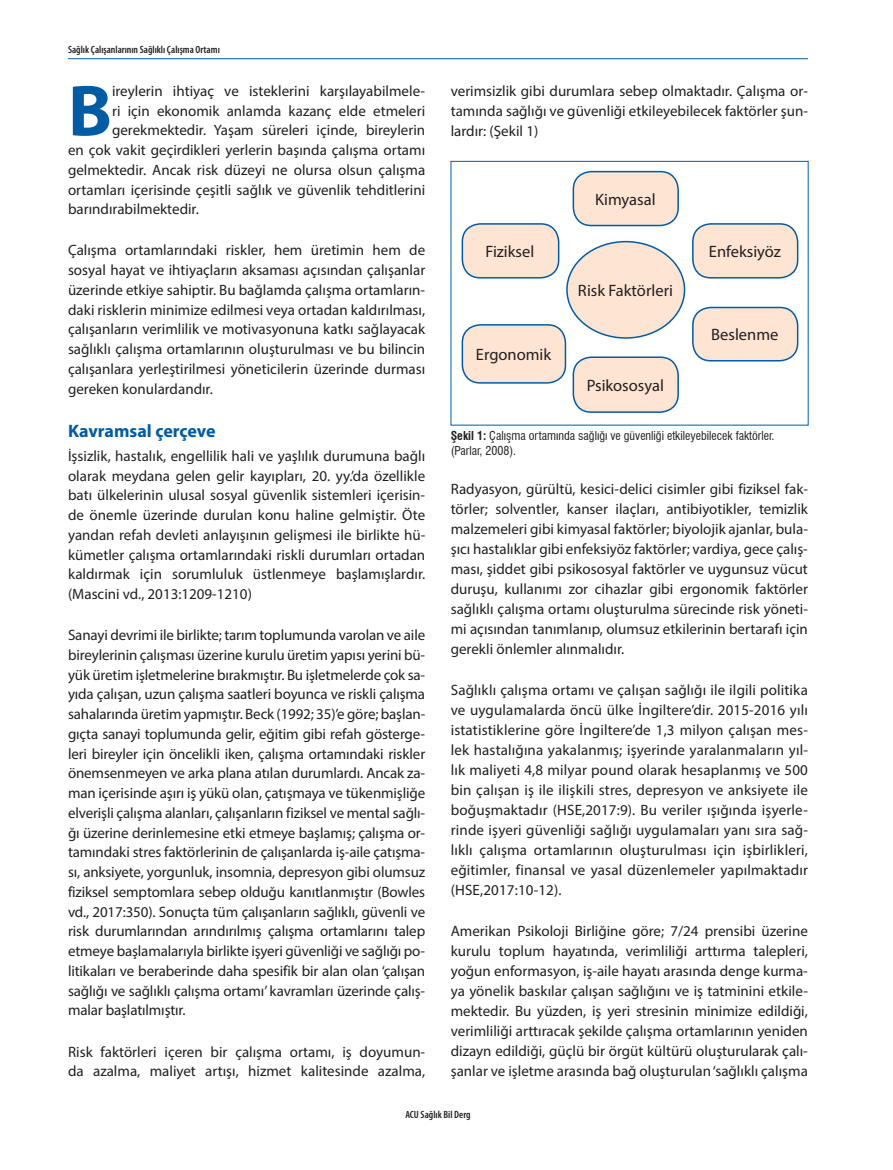
<style>
.page{position:relative;width:893px;height:1170px;background:#fff}
.page>*{position:absolute;margin:0;border:0;box-sizing:border-box;transform-origin:0 0}
.t1{font:700 72.9px "Myriad Pro";color:#015ca3}
.t2{font:700 18px "Myriad Pro";letter-spacing:-.005em;color:#015ca3}
.t3{font:16.5px "Myriad Pro";color:#231f20}
.t4{font:15px/19.8px "Myriad Pro";color:#231f20;text-align:justify}
.t5{font:condensed 12px/14.9px "Swiss 721 BT";color:#231f20}
.t6{font:600 condensed 10.5px "Myriad Pro";color:#231f20}
.s1{font-weight:700}
</style>
<div class="page">
<hr style="left:68px;top:58px;width:740px;height:1px;background:#015ca3">
<div style="left:573px;top:172px;width:105px;height:53px;background:#fee4d2;border-radius:18px"></div>
<div style="left:573px;top:171px;width:106px;height:55px;border:2px solid #015ca3;border-radius:18px"></div>
<div style="left:462px;top:224px;width:97px;height:54px;background:#fee4d2;border-radius:18px"></div>
<div style="left:462px;top:223px;width:97px;height:55px;border:2px solid #015ca3;border-radius:18px"></div>
<div style="left:693px;top:224px;width:105px;height:54px;background:#fee4d2;border-radius:18px"></div>
<div style="left:692px;top:223px;width:106px;height:55px;border:2px solid #015ca3;border-radius:18px"></div>
<div style="left:462px;top:325px;width:103px;height:58px;background:#fee4d2;border-radius:18px"></div>
<div style="left:462px;top:324px;width:104px;height:59px;border:2px solid #015ca3;border-radius:18px"></div>
<div style="left:573px;top:357px;width:105px;height:55px;background:#fee4d2;border-radius:18px"></div>
<div style="left:573px;top:356px;width:106px;height:57px;border:2px solid #015ca3;border-radius:18px"></div>
<div style="left:693px;top:307px;width:105px;height:54px;background:#fee4d2;border-radius:18px"></div>
<div style="left:692px;top:307px;width:106px;height:54px;border:2px solid #015ca3;border-radius:18px"></div>
<div style="left:567px;top:241px;width:117px;height:97px;background:#fee4d2;border-radius:50%"></div>
<div style="left:566px;top:241px;width:119px;height:98px;border:2px solid #015ca3;border-radius:50%"></div>
<p class="t6" style="left:68px;top:44px;width:153px">Sağlık Çalışanlarının Sağlıklı Çalışma Ortamı</p>
<h1 class="t1" style="left:68px;top:63px;width:46px">B</h1>
<p class="t4" style="left:112px;top:81px;width:315px">ireylerin ihtiyaç ve isteklerini karşılayabilmele-</p>
<p class="t4" style="left:112px;top:101px;width:315px">ri için ekonomik anlamda kazanç elde etmeleri</p>
<p class="t4" style="left:112px;top:120px;width:315px">gerekmektedir. Yaşam süreleri içinde, bireylerin</p>
<p class="t4" style="left:68px;top:140px;width:359px">en çok vakit geçirdikleri yerlerin başında çalışma ortamı</p>
<p class="t4" style="left:68px;top:160px;width:359px">gelmektedir. Ancak risk düzeyi ne olursa olsun çalışma</p>
<p class="t4" style="left:68px;top:179px;width:359px">ortamları içerisinde çeşitli sağlık ve güvenlik tehditlerini</p>
<p class="t4" style="left:68px;top:199px;width:132px">barındırabilmektedir.</p>
<p class="t4" style="left:68px;top:240px;width:359px">Çalışma ortamlarındaki riskler, hem üretimin hem de sosyal hayat ve ihtiyaçların aksaması açısından çalışanlar üzerinde etkiye sahiptir. Bu bağlamda çalışma ortamların&shy;daki risklerin minimize edilmesi veya ortadan kaldırılması, çalışanların verimlilik ve motivasyonuna katkı sağlayacak sağlıklı çalışma ortamlarının oluşturulması ve bu bilincin çalışanlara yerleştirilmesi yöneticilerin üzerinde durması gereken konulardandır.</p>
<p class="t2" style="left:68px;top:419px;width:149px">Kavramsal çerçeve</p>
<p class="t4" style="left:68px;top:445px;width:359px">İşsizlik, hastalık, engellilik hali ve yaşlılık durumuna bağlı olarak meydana gelen gelir kayıpları, 20. yy.’da özellikle batı ülkelerinin ulusal sosyal güvenlik sistemleri içerisin&shy;de önemle üzerinde durulan konu haline gelmiştir. Öte yandan refah devleti anlayışının gelişmesi ile birlikte hü&shy;kümetler çalışma ortamlarındaki riskli durumları ortadan kaldırmak için sorumluluk üstlenmeye başlamışlardır. (Mascini vd., 2013:1209-1210)</p>
<p class="t4" style="left:68px;top:625px;width:359px">Sanayi devrimi ile birlikte; tarım toplumunda varolan ve aile bireylerinin çalışması üzerine kurulu üretim yapısı yerini bü&shy;yük üretim işletmelerine bırakmıştır. Bu işletmelerde çok sa&shy;yıda çalışan, uzun çalışma saatleri boyunca ve riskli çalışma sahalarında üretim yapmıştır. Beck (1992; 35)’e göre; başlan&shy;gıçta sanayi toplumunda gelir, eğitim gibi refah gösterge&shy;leri bireyler için öncelikli iken, çalışma ortamındaki riskler önemsenmeyen ve arka plana atılan durumlardı. Ancak za&shy;man içerisinde aşırı iş yükü olan, çatışmaya ve tükenmişliğe elverişli çalışma alanları, çalışanların fiziksel ve mental sağlı&shy;ğı üzerine derinlemesine etki etmeye başlamış; çalışma or&shy;tamındaki stres faktörlerinin de çalışanlarda iş-aile çatışma&shy;sı, anksiyete, yorgunluk, insomnia, depresyon gibi olumsuz fiziksel semptomlara sebep olduğu kanıtlanmıştır (Bowles vd., 2017:350). Sonuçta tüm çalışanların sağlıklı, güvenli ve risk durumlarından arındırılmış çalışma ortamlarını talep etmeye başlamalarıyla birlikte işyeri güvenliği ve sağlığı po&shy;litikaları ve beraberinde daha spesifik bir alan olan ‘çalışan sağlığı ve sağlıklı çalışma ortamı’ kavramları üzerinde çalış&shy;malar başlatılmıştır.</p>
<p class="t4" style="left:68px;top:1041px;width:359px">Risk faktörleri içeren bir çalışma ortamı, iş doyumun&shy;da azalma, maliyet artışı, hizmet kalitesinde azalma,</p>
<p class="t4" style="left:451px;top:81px;width:359px">verimsizlik gibi durumlara sebep olmaktadır. Çalışma or&shy;tamında sağlığı ve güvenliği etkileyebilecek faktörler şun&shy;lardır: (Şekil 1)</p>
<p class="t3" style="left:595px;top:189px;width:62px">Kimyasal</p>
<p class="t3" style="left:485px;top:241px;width:50px">Fiziksel</p>
<p class="t3" style="left:709px;top:241px;width:73px">Enfeksiyöz</p>
<p class="t3" style="left:476px;top:344px;width:77px">Ergonomik</p>
<p class="t3" style="left:578px;top:280px;width:97px">Risk Faktörleri</p>
<p class="t3" style="left:587px;top:375px;width:79px">Psikososyal</p>
<p class="t3" style="left:711px;top:324px;width:69px">Beslenme</p>
<p class="t5" style="left:451px;top:428px;width:325px"><span class="s1">Şekil 1:</span> Çalışma ortamında sağlığı ve güvenliği etkileyebilecek faktörler. (Parlar, 2008).</p>
<p class="t4" style="left:451px;top:478px;width:359px">Radyasyon, gürültü, kesici-delici cisimler gibi fiziksel fak&shy;törler; solventler, kanser ilaçları, antibiyotikler, temizlik malzemeleri gibi kimyasal faktörler; biyolojik ajanlar, bula&shy;şıcı hastalıklar gibi enfeksiyöz faktörler; vardiya, gece çalış&shy;ması, şiddet gibi psikososyal faktörler ve uygunsuz vücut duruşu, kullanımı zor cihazlar gibi ergonomik faktörler sağlıklı çalışma ortamı oluşturulma sürecinde risk yöneti&shy;mi açısından tanımlanıp, olumsuz etkilerinin bertarafı için gerekli önlemler alınmalıdır.</p>
<p class="t4" style="left:451px;top:679px;width:359px">Sağlıklı çalışma ortamı ve çalışan sağlığı ile ilgili politika ve uygulamalarda öncü ülke İngiltere’dir. 2015-2016 yılı istatistiklerine göre İngiltere’de 1,3 milyon çalışan mes&shy;lek hastalığına yakalanmış; işyerinde yaralanmaların yıl&shy;lık maliyeti 4,8 milyar pound olarak hesaplanmış ve 500 bin çalışan iş ile ilişkili stres, depresyon ve anksiyete ile boğuşmaktadır (HSE,2017:9). Bu veriler ışığında işyerle&shy;rinde işyeri güvenliği sağlığı uygulamaları yanı sıra sağ&shy;lıklı çalışma ortamlarının oluşturulması için işbirlikleri, eğitimler, finansal ve yasal düzenlemeler yapılmaktadır (HSE,2017:10-12).</p>
<p class="t4" style="left:451px;top:921px;width:359px">Amerikan Psikoloji Birliğine göre; 7/24 prensibi üzerine kurulu toplum hayatında, verimliliği arttırma talepleri, yoğun enformasyon, iş-aile hayatı arasında denge kurma&shy;ya yönelik baskılar çalışan sağlığını ve iş tatminini etkile&shy;mektedir. Bu yüzden, iş yeri stresinin minimize edildiği, verimliliği arttıracak şekilde çalışma ortamlarının yeniden dizayn edildiği, güçlü bir örgüt kültürü oluşturularak çalı&shy;şanlar ve işletme arasında bağ oluşturulan ‘sağlıklı çalışma</p>
<p class="t6" style="left:405px;top:1108px;width:67px">ACU Sağlık Bil Derg</p>
</div>
